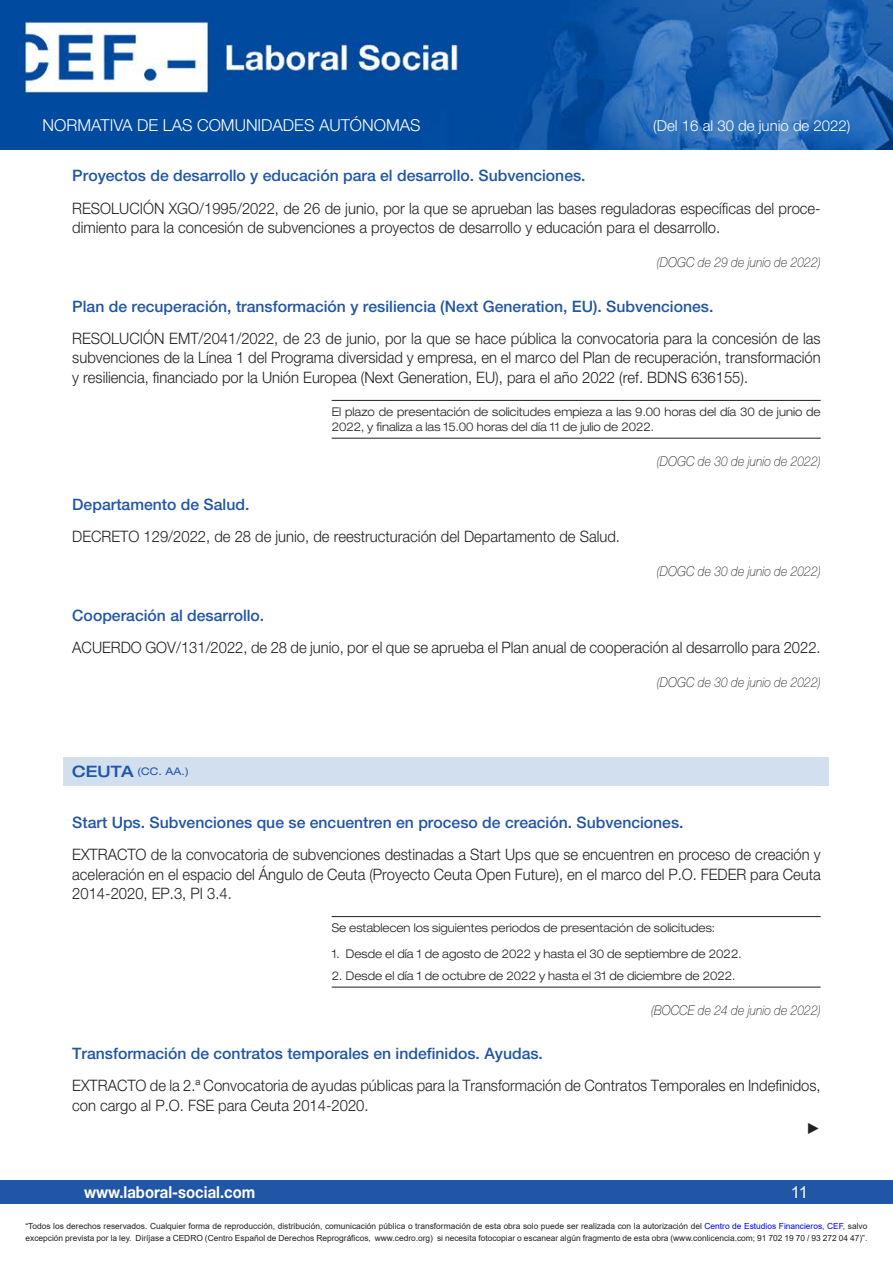
<style>
.page{position:relative;width:893px;height:1263px;background:#fff}
.page>*{position:absolute;margin:0;border:0;box-sizing:border-box;transform-origin:0 0}
.t1{font:300 16.5px "Helvetica Neue LT Std";color:#fff}
.t2{font:700 16.5px "Helvetica Neue LT Std";color:#fff;scale:.9 1}
.t3{font:16.5px "Arial";color:#fff}
.Contenido{font:300 15.75px/19.5px "Helvetica Neue LT Std";color:#231f20;scale:.94 1}
.Título-cabecera{font:500 15.75px "Helvetica Neue LT Std";color:#2155a5}
.Contenido-2{font:15.75px "Times New Roman";color:#231f20;scale:.94 1}
.t4{font:300 15px "Helvetica Neue LT Std";color:#fff}
.publicación{font:italic 100 13.5px "Helvetica Neue LT Std";color:#231f20;scale:.9 1}
.Plazo{font:300 expanded 12px/15.8px "Helvetica Neue LT Std";color:#231f20;scale:.92 1}
.a__plazo{font:300 expanded 12px "Helvetica Neue LT Std";color:#231f20;scale:.92 1}
.Comunidades_division{font:expanded 10.5px "Helvetica Neue LT Std";color:#2155a5}
.t5{font:8.4px/12px "Arial";color:#231f20}
.s1{font-weight:500;font-size:15.75px}
.s2{color:#00f}
</style>
<div class="page">
<div style="left:0;top:1180px;width:893px;height:23px;background:#2155a5"></div>
<img style="left:0;top:0;width:893px;height:149px">
<hr style="left:332px;top:400px;width:489px;height:1px;background:#231f20">
<hr style="left:332px;top:438px;width:489px;height:1px;background:#231f20">
<hr style="left:332px;top:916px;width:489px;height:1px;background:#231f20">
<hr style="left:332px;top:987px;width:489px;height:1px;background:#231f20">
<div style="left:64px;top:757px;width:765px;height:28px;background:#d1dfee"></div>
<p class="t1" style="left:43px;top:115px;width:379px">NORMATIVA DE LAS COMUNIDADES AUTÓNOMAS</p>
<p class="t4" style="left:653px;top:117px;width:199px">(Del 16 al 30 de junio de 2022)</p>
<p class="Título-cabecera" style="left:72px;top:166px;width:515px">Proyectos de desarrollo y educación para el desarrollo. Subvenciones.</p>
<p class="Contenido" style="left:72px;top:198px;width:798px">RESOLUCIÓN XGO/1995/2022, de 26 de junio, por la que se aprueban las bases reguladoras específicas del proce&shy;dimiento para la concesión de subvenciones a proyectos de desarrollo y educación para el desarrollo.</p>
<p class="publicación" style="left:657px;top:255px;width:184px">(DOGC de 29 de junio de 2022)</p>
<p class="Título-cabecera" style="left:72px;top:297px;width:643px">Plan de recuperación, transformación y resiliencia (Next Generation, EU). Subvenciones.</p>
<p class="Contenido" style="left:72px;top:328px;width:798px;text-align:justify">RESOLUCIÓN EMT/2041/2022, de 23 de junio, por la que se hace pública la convocatoria para la concesión de las subvenciones de la Línea 1 del Programa diversidad y empresa, en el marco del Plan de recuperación, transformación y resiliencia, financiado por la Unión Europea (Next Generation, EU), para el año 2022 (ref. BDNS 636155).</p>
<p class="Plazo" style="left:332px;top:403px;width:533px">El plazo de presentación de solicitudes empieza a las 9.00 horas del día 30 de junio de<br>2022, y finaliza a las 15.00 horas del día 11 de julio de 2022.</p>
<p class="publicación" style="left:657px;top:453px;width:184px">(DOGC de 30 de junio de 2022)</p>
<p class="Título-cabecera" style="left:72px;top:495px;width:179px">Departamento de Salud.</p>
<p class="Contenido" style="left:72px;top:526px;width:584px">DECRETO 129/2022, de 28 de junio, de reestructuración del Departamento de Salud.</p>
<p class="publicación" style="left:657px;top:564px;width:184px">(DOGC de 30 de junio de 2022)</p>
<p class="Título-cabecera" style="left:72px;top:606px;width:194px">Cooperación al desarrollo.</p>
<p class="Contenido" style="left:72px;top:637px;width:798px">ACUERDO GOV/131/2022, de 28 de junio, por el que se aprueba el Plan anual de cooperación al desarrollo para 2022.</p>
<p class="publicación" style="left:657px;top:675px;width:184px">(DOGC de 30 de junio de 2022)</p>
<p class="Comunidades_division" style="left:72px;top:765px;width:118px"><span class="s1">CEUTA</span> (CC. AA.)</p>
<p class="Título-cabecera" style="left:72px;top:813px;width:613px">Start Ups. Subvenciones que se encuentren en proceso de creación. Subvenciones.</p>
<p class="Contenido" style="left:72px;top:844px;width:798px;text-align:justify">EXTRACTO de la convocatoria de subvenciones destinadas a Start Ups que se encuentren en proceso de creación y aceleración en el espacio del Ángulo de Ceuta (Proyecto Ceuta Open Future), en el marco del P.O. FEDER para Ceuta 2014-2020, EP.3, PI 3.4.</p>
<p class="Plazo" style="left:332px;top:919px;width:418px">Se establecen los siguientes periodos de presentación de solicitudes:</p>
<p class="a__plazo" style="left:332px;top:947px;width:447px">1. Desde el día 1 de agosto de 2022 y hasta el 30 de septiembre de 2022.</p>
<p class="Plazo" style="left:332px;top:968px;width:440px">2. Desde el día 1 de octubre de 2022 y hasta el 31 de diciembre de 2022.</p>
<p class="publicación" style="left:651px;top:1002px;width:190px">(BOCCE de 24 de junio de 2022)</p>
<p class="Título-cabecera" style="left:72px;top:1044px;width:472px">Transformación de contratos temporales en indefinidos. Ayudas.</p>
<p class="Contenido" style="left:72px;top:1075px;width:798px">EXTRACTO de la 2.ª Convocatoria de ayudas públicas para la Transformación de Contratos Temporales en Indefinidos, con cargo al P.O. FSE para Ceuta 2014-2020.</p>
<p class="Contenido-2" style="left:806px;top:1118px;width:17px">►</p>
<p class="t2" style="left:84px;top:1182px;width:192px">www.laboral-social.com</p>
<p class="t3" style="left:791px;top:1180px;width:19px">11</p>
<p class="t5" style="left:26px;top:1220px;width:843px">“Todos los derechos reservados. Cualquier forma de reproducción, distribución, comunicación pública o transformación de esta obra solo puede ser realizada con la autorización del <span class="s2">Centro de Estudios Financieros, CEF</span>, salvo excepción prevista por la ley. Diríjase a CEDRO (Centro Español de Derechos Reprográficos, www.cedro.org) si necesita fotocopiar o escanear algún fragmento de esta obra (www.conlicencia.com; 91 702 19 70 / 93 272 04 47)”.</p>
</div>
